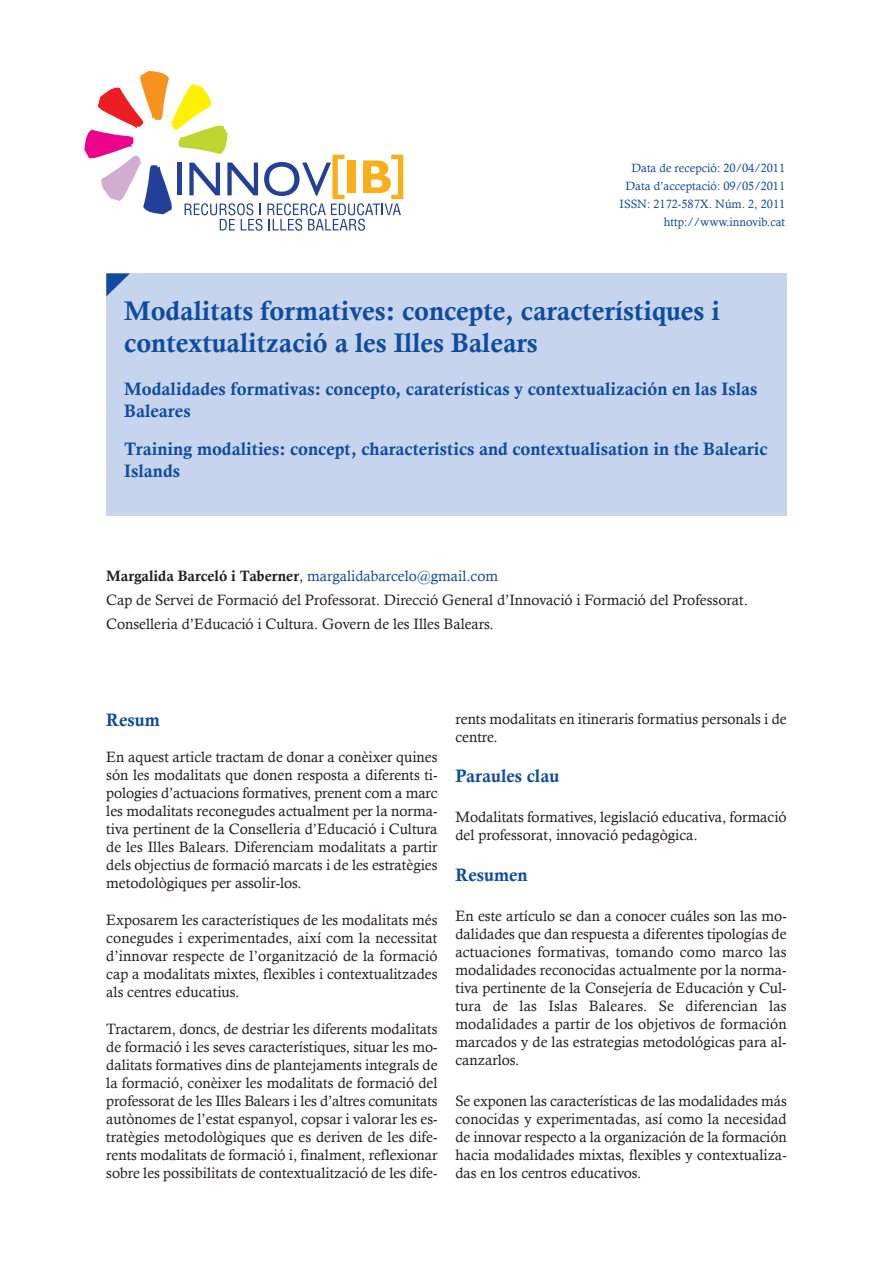
<style>
.page{position:relative;width:893px;height:1263px;background:#fff}
.page>*{position:absolute;margin:0;border:0;box-sizing:border-box;transform-origin:0 0}
.t1{font:27px/32.4px "Calis MT Bol";color:#0f4ca0}
.t2{font:18px/21.6px "Calis MT Bol";color:#0f4ca0}
.t3{font:15px/18px "Calisto";color:#231f20;text-align:justify}
.t4{font:12px/18px "Calisto";color:#0f4ca0;text-align:right}
.s1{font-family:"Calis MT Bol"}
.s2{color:#0f4ca0}
</style>
<div class="page">
<div style="left:106px;top:273px;width:681px;height:243px;background:#c6d5ed"></div>
<svg style="left:106px;top:273px;width:24px;height:23px"></svg>
<svg style="left:84px;top:71px;width:319px;height:160px"></svg>
<p class="t4" style="left:620px;top:159px;width:167px">Data de recepció: 20/04/2011<br>Data d’acceptació: 09/05/2011<br>ISSN: 2172-587X. Núm. 2, 2011 http://www.innovib.cat</p>
<h1 class="t1" style="left:124px;top:297px;width:597px">Modalitats formatives: concepte, característiques i contextualització a les Illes Balears</h1>
<p class="t2" style="left:124px;top:380px;width:635px">Modalidades formativas: concepto, caraterísticas y contextualización en las Islas<br>Baleares</p>
<p class="t2" style="left:124px;top:440px;width:645px">Training modalities: concept, characteristics and contextualisation in the Balearic<br>Islands</p>
<p class="t3" style="left:106px;top:563px;width:643px;line-height:24px;text-align:left"><span class="s1">Margalida Barceló i Taberner</span>, <span class="s2">margalidabarcelo@gmail.com<br></span>Cap de Servei de Formació del Professorat. Direcció General d’Innovació i Formació del Professorat.<br>Conselleria d’Educació i Cultura. Govern de les Illes Balears.</p>
<p class="t2" style="left:106px;top:711px;width:55px">Resum</p>
<p class="t3" style="left:106px;top:748px;width:333px">En aquest article tractam de donar a conèixer quines són les modalitats que donen resposta a diferents ti&shy;pologies d’actuacions formatives, prenent com a marc les modalitats reconegudes actualment per la norma&shy;tiva pertinent de la Conselleria d’Educació i Cultura de les Illes Balears. Diferenciam modalitats a partir dels objectius de formació marcats i de les estratègies metodològiques per assolir-los.</p>
<p class="t3" style="left:106px;top:911px;width:333px">Exposarem les característiques de les modalitats més conegudes i experimentades, així com la necessitat d’innovar respecte de l’organització de la formació cap a modalitats mixtes, flexibles i contextualitzades als centres educatius.</p>
<p class="t3" style="left:106px;top:1020px;width:333px">Tractarem, doncs, de destriar les diferents modalitats de formació i les seves característiques, situar les mo&shy;dalitats formatives dins de plantejaments integrals de la formació, conèixer les modalitats de formació del professorat de les Illes Balears i les d’altres comunitats autònomes de l’estat espanyol, copsar i valorar les es&shy;tratègies metodològiques que es deriven de les dife&shy;rents modalitats de formació i, finalment, reflexionar sobre les possibilitats de contextualització de les dife-</p>
<p class="t3" style="left:455px;top:709px;width:333px">rents modalitats en itineraris formatius personals i de centre.</p>
<p class="t2" style="left:455px;top:767px;width:105px">Paraules clau</p>
<p class="t3" style="left:455px;top:808px;width:333px">Modalitats formatives, legislació educativa, formació del professorat, innovació pedagògica.</p>
<p class="t2" style="left:455px;top:866px;width:74px">Resumen</p>
<p class="t3" style="left:455px;top:907px;width:333px">En este artículo se dan a conocer cuáles son las mo&shy;dalidades que dan respuesta a diferentes tipologías de actuaciones formativas, tomando como marco las modalidades reconocidas actualmente por la norma&shy;tiva pertinente de la Consejería de Educación y Cul&shy;tura de las Islas Baleares. Se diferencian las modalidades a partir de los objetivos de formación marcados y de las estrategias metodológicas para al&shy;canzarlos.</p>
<p class="t3" style="left:455px;top:1092px;width:333px">Se exponen las características de las modalidades más conocidas y experimentadas, así como la necesidad de innovar respecto a la organización de la formación hacia modalidades mixtas, flexibles y contextualiza&shy;das en los centros educativos.</p>
</div>
